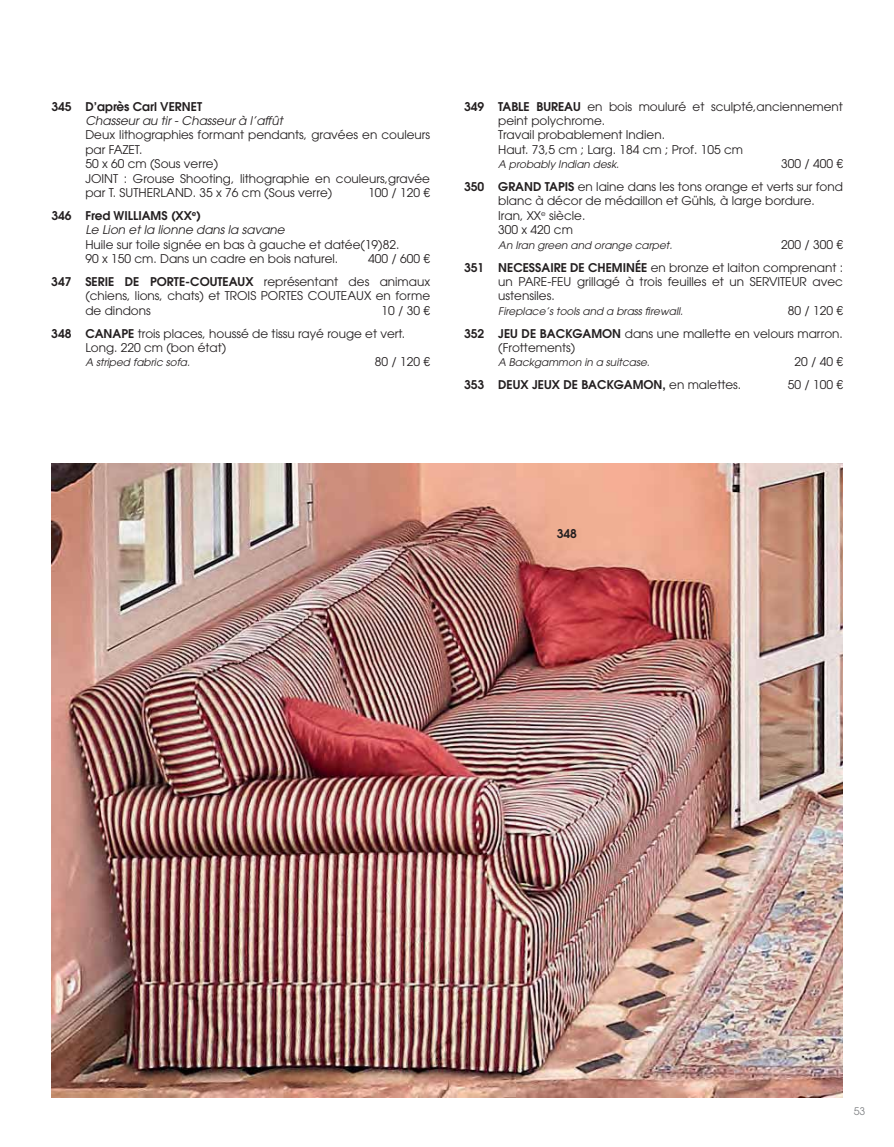
<style>
.page{position:relative;width:894px;height:1147px;background:#fff}
.page>*{position:absolute;margin:0;border:0;box-sizing:border-box;transform-origin:0 0}
.t1{font:12px/14.4px "ITC Avant Garde Pro";color:#231f20}
.t2{font:italic 12px/14.4px "ITC Avant Garde Pro";color:#231f20}
.t3{font:600 12px "ITC Avant Garde Pro";color:#231f20}
.t4{font:italic 10.5px "ITC Avant Garde Pro";color:#231f20}
.t5{font:10.5px "ITC Avant Garde Pro";color:#808285}
.s1{font-weight:600;font-style:normal}
.s2{font-weight:600}
.s3{font-weight:400}
</style>
<div class="page">
<img style="left:51px;top:463px;width:791px;height:634px">
<p class="t3" style="left:51px;top:100px;width:152px">345 D’après Carl VERNET</p>
<p class="t2" style="left:85px;top:114px;width:199px">Chasseur au tir - Chasseur à l’affût</p>
<p class="t1" style="left:85px;top:129px;width:346px">Deux lithographies formant pendants, gravées en couleurs par FAZET.<br>50 x 60 cm (Sous verre)<br>JOINT : Grouse Shooting, lithographie en couleurs,gravée par T. SUTHERLAND. 35 x 76 cm (Sous verre)</p>
<p class="t1" style="left:368px;top:186px;width:63px">100 / 120 €</p>
<p class="t2" style="left:85px;top:209px;width:201px;text-indent:-34px"><span class="s1">346 Fred WILLIAMS (XX</span><sup>e</sup><span class="s1">)<br></span>Le Lion et la lionne dans la savane</p>
<p class="t1" style="left:85px;top:238px;width:315px">Huile sur toile signée en bas à gauche et datée(19)82.<br>90 x 150 cm. Dans un cadre en bois naturel.</p>
<p class="t1" style="left:51px;top:248px;width:380px;line-height:23px;text-align:right">400 / 600 €<br><span class="s2">347 SERIE DE PORTE-COUTEAUX</span> représentant des animaux</p>
<p class="t1" style="left:85px;top:290px;width:346px">(chiens, lions, chats) et TROIS PORTES COUTEAUX en forme de dindons</p>
<p class="t1" style="left:51px;top:300px;width:380px;line-height:23px;text-indent:330px">10 / 30 €<br><span class="s2">348 CANAPE</span> trois places, houssé de tissu rayé rouge et vert.</p>
<p class="t1" style="left:85px;top:341px;width:142px">Long. 220 cm (bon état)</p>
<p class="t4" style="left:85px;top:358px;width:106px">A striped fabric sofa.</p>
<p class="t1" style="left:375px;top:356px;width:57px">80 / 120 €</p>
<p class="t1" style="left:498px;top:100px;width:346px;text-indent:-34px"><span class="s2">349 TABLE BUREAU</span> en bois mouluré et sculpté,anciennement peint polychrome.<br>Travail probablement Indien.<br>Haut. 73,5 cm ; Larg. 184 cm ; Prof. 105 cm</p>
<p class="t4" style="left:498px;top:159px;width:122px">A probably Indian desk.</p>
<p class="t1" style="left:464px;top:153px;width:380px;line-height:23px;text-align:right">300 / 400 €<br><span class="s2">350 GRAND TAPIS</span> en laine dans les tons orange et verts sur fond</p>
<p class="t1" style="left:498px;top:195px;width:318px">blanc à décor de médaillon et Gühls, à large bordure.<br>Iran, XX<sup>e</sup> siècle.<br>300 x 420 cm</p>
<p class="t4" style="left:498px;top:240px;width:175px">An Iran green and orange carpet.</p>
<p class="t1" style="left:464px;top:234px;width:380px;line-height:23px;text-align:right">200 / 300 €<br><span class="s2">351 NECESSAIRE DE CHEMINÉE</span> en bronze et laiton comprenant :</p>
<p class="t1" style="left:498px;top:275px;width:346px">un PARE-FEU grillagé à trois feuilles et un SERVITEUR avec ustensiles.</p>
<p class="t4" style="left:498px;top:306px;width:186px">Fireplace’s tools and a brass firewall.</p>
<p class="t1" style="left:464px;top:300px;width:380px;line-height:23px;text-align:right">80 / 120 €<br><span class="s2">352 JEU DE BACKGAMON</span> dans une mallette en velours marron.</p>
<p class="t1" style="left:498px;top:341px;width:79px">(Frottements)</p>
<p class="t4" style="left:498px;top:358px;width:153px">A Backgammon in a suitcase.</p>
<p class="t1" style="left:794px;top:356px;width:50px">20 / 40 €</p>
<p class="t3" style="left:464px;top:379px;width:278px">353 DEUX JEUX DE BACKGAMON, <span class="s3">en malettes.</span></p>
<p class="t1" style="left:787px;top:379px;width:57px">50 / 100 €</p>
<p class="t3" style="left:556px;top:528px;width:22px">348</p>
<p class="t5" style="left:853px;top:1106px;width:13px">53</p>
</div>
